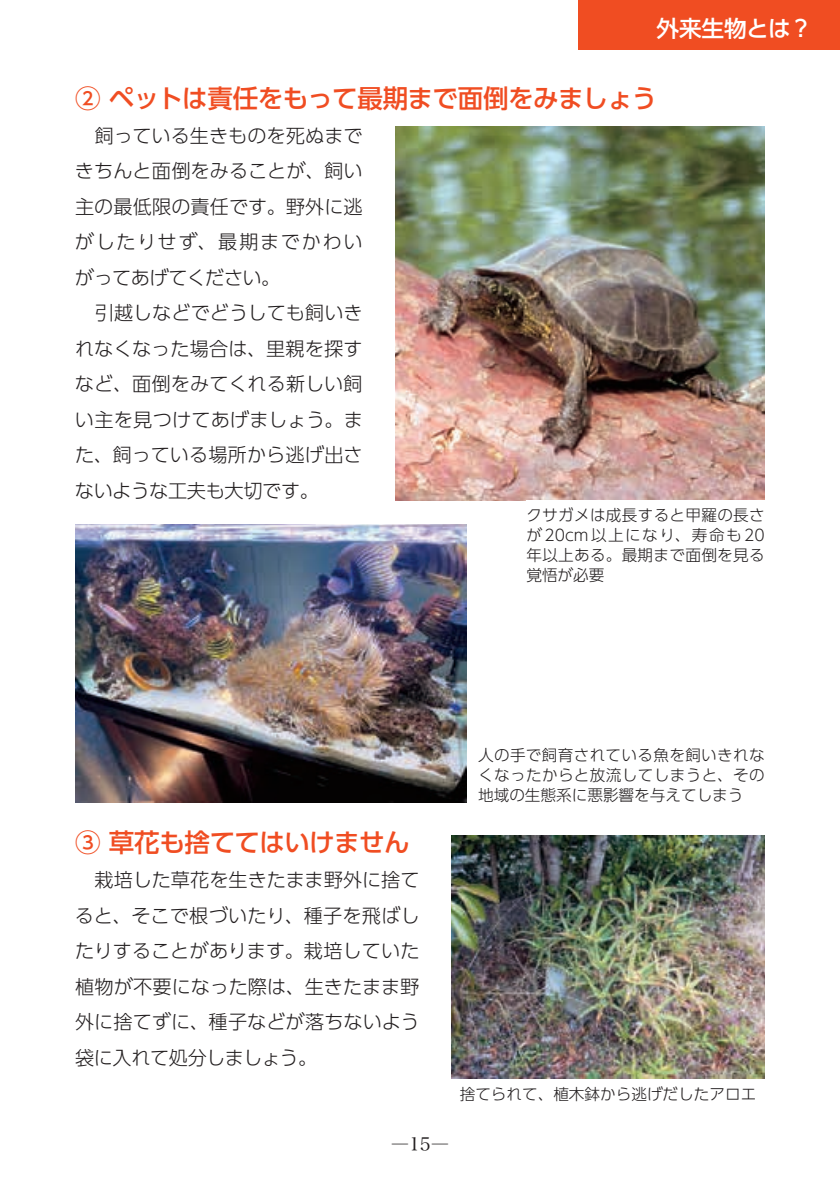
<style>
.page{position:relative;width:840px;height:1191px;background:#fff}
.page>*{position:absolute;margin:0;border:0;box-sizing:border-box;transform-origin:0 0}
.t1{font:500 25.6px "UD Shin Go Pr 6 N";letter-spacing:-.025em;color:#f04d22}
.t2{font:500 22.6px "UD Shin Go Pr 6 N";letter-spacing:-.005em;color:#fff}
.t3{font:300 19.2px/35.4px "UD Shin Go Pr 6 N";color:#231f20}
.t4{font:18.4px "Hiragino Serif Pr 6 N W3";color:#231f20}
.t5{font:300 15.6px/19.8px "UD Shin Go Pr 6 N";letter-spacing:.02em;color:#231f20;text-align:justify}
.t6{font:300 15.6px "UD Shin Go Pr 6 N";color:#231f20}
</style>
<div class="page">
<div style="left:578px;top:0;width:261px;height:50px;background:#f04d22"></div>
<img style="left:75px;top:524px;width:391px;height:278px">
<img style="left:395px;top:126px;width:369px;height:374px">
<img style="left:451px;top:835px;width:313px;height:244px">
<p class="t2" style="left:656px;top:10px;width:157px">外来生物とは？</p>
<h1 class="t1" style="left:75px;top:77px;width:583px">② ペットは責任をもって最期まで面倒をみましょう</h1>
<p class="t3" style="left:75px;top:117px;width:289px">　飼っている生きものを死ぬまできちんと面倒をみることが、飼い主の最低限の責任です。野外に逃がしたりせず、最期までかわいがってあげてください。<br>　引越しなどでどうしても飼いきれなくなった場合は、里親を探すなど、面倒をみてくれる新しい飼い主を見つけてあげましょう。また、飼っている場所から逃げ出さないような工夫も大切です。</p>
<p class="t5" style="left:526px;top:505px;width:240px">クサガメは成長すると甲羅の長さが20cm以上になり、寿命も20年以上ある。最期まで面倒を見る覚悟が必要</p>
<h1 class="t1" style="left:75px;top:821px;width:336px">③ 草花も捨ててはいけません</h1>
<p class="t3" style="left:75px;top:861px;width:346px;text-align:justify">　栽培した草花を生きたまま野外に捨てると、そこで根づいたり、種子を飛ばしたりすることがあります。栽培していた植物が不要になった際は、生きたまま野外に捨てずに、種子などが落ちないよう袋に入れて処分しましょう。</p>
<p class="t5" style="left:478px;top:744px;width:288px">人の手で飼育されている魚を飼いきれなくなったからと放流してしまうと、その地域の生態系に悪影響を与えてしまう</p>
<p class="t6" style="left:459px;top:1081px;width:298px">捨てられて、植木鉢から逃げだしたアロエ</p>
<p class="t4" style="left:390px;top:1127px;width:60px">―15―</p>
</div>
